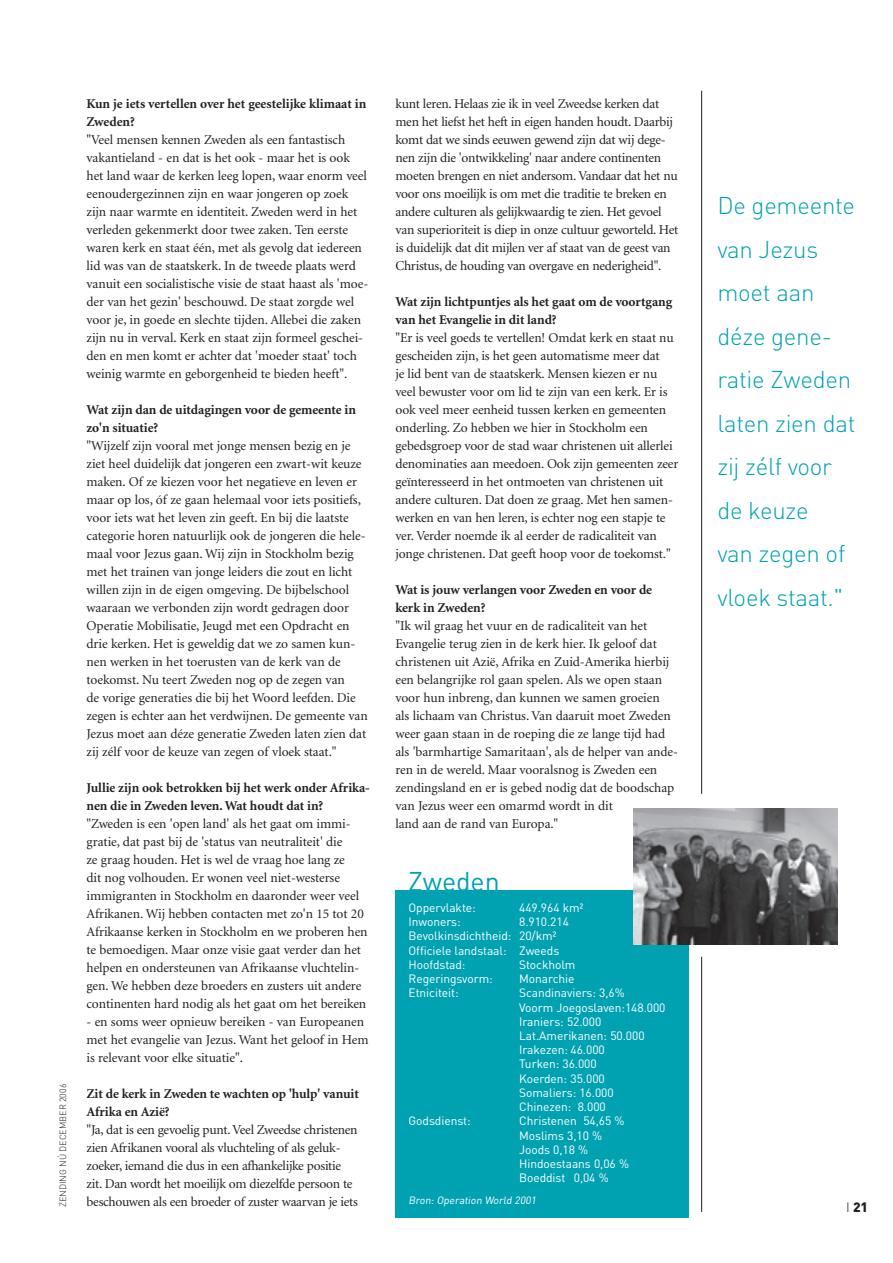
<style>
.page{position:relative;width:893px;height:1263px;background:#fff}
.page>*{position:absolute;margin:0;border:0;box-sizing:border-box;transform-origin:0 0}
.t1{font:26.85px "DIN";letter-spacing:-.005em;color:#00a2b2}
.t2{font:300 24px/43.5px "DIN";letter-spacing:-.01em;color:#00a2b2}
.t3{font:13.5px/18px "Minion";letter-spacing:-.01em;color:#231f20}
.t4{font:700 13.5px/18px "Minion";letter-spacing:-.005em;color:#231f20}
.t5{font:900 13.5px "DIN";color:#231f20}
.t6{font:12px/14.2px "DIN";letter-spacing:-.005em;color:#fff}
.t7{font:10.5px "DIN";color:#fff}
.t8{font:300 9px "DIN";color:#231f20}
.s1{font-weight:300}
</style>
<div class="page">
<hr style="left:701px;top:91px;width:1px;height:703px;background:#231f20">
<hr style="left:701px;top:957px;width:1px;height:255px;background:#231f20">
<div style="left:395px;top:891px;width:294px;height:327px;background:#00a2b2"></div>
<img style="left:634px;top:809px;width:204px;height:135px">
<p class="t8" style="left:57px;top:1207px;width:125px;rotate:-90deg">Zendi ng Nú december 2006</p>
<p class="t4" style="left:87px;top:95px;width:281px">Kun je iets vertellen over het geestelijke klimaat in<br>Zweden?</p>
<p class="t3" style="left:87px;top:131px;width:283px">"Veel mensen kennen Zweden als een fantastisch vakantieland - en dat is het ook - maar het is ook het land waar de kerken leeg lopen, waar enorm veel eenouder-gezinnen zijn en waar jongeren op zoek zijn naar warmte en identiteit. Zweden werd in het verleden gekenmerkt door twee zaken. Ten eerste waren kerk en staat één, met als gevolg dat iedereen lid was van de staatskerk. In de tweede plaats werd vanuit een socialistische visie de staat haast als 'moe&shy;der van het gezin' beschouwd. De staat zorgde wel voor je, in goede en slechte tijden. Allebei die zaken zijn nu in verval. Kerk en staat zijn formeel geschei&shy;den en men komt er achter dat 'moeder staat' toch weinig warmte en geborgenheid te bieden heeft".</p>
<p class="t4" style="left:87px;top:401px;width:271px">Wat zijn dan de uitdagingen voor de gemeente in zo'n situatie?</p>
<p class="t3" style="left:87px;top:437px;width:283px">"Wijzelf zijn vooral met jonge mensen bezig en je ziet heel duidelijk dat jongeren een zwart-wit keuze maken. Of ze kiezen voor het negatieve en leven er maar op los, óf ze gaan helemaal voor iets positiefs, voor iets wat het leven zin geeft. En bij die laatste categorie horen natuurlijk ook de jongeren die hele&shy;maal voor Jezus gaan. Wij zijn in Stockholm bezig met het trainen van jonge leiders die zout en licht willen zijn in de eigen omgeving. De bijbelschool waaraan we verbonden zijn wordt gedragen door Operatie Mobilisatie, Jeugd met een Opdracht en drie kerken. Het is geweldig dat we zo samen kun&shy;nen werken in het toerusten van de kerk van de toekomst. Nu teert Zweden nog op de zegen van<br>de vorige generaties die bij het Woord leefden. Die zegen is echter aan het verdwijnen. De gemeente van Jezus moet aan déze generatie Zweden laten zien dat zij zélf voor de keuze van zegen of vloek staat."</p>
<p class="t4" style="left:87px;top:779px;width:285px">Jullie zijn ook betrokken bij het werk onder Afrika&shy;nen die in Zweden leven. Wat houdt dat in?</p>
<p class="t3" style="left:87px;top:815px;width:283px">"Zweden is een 'open land' als het gaat om immi&shy;gratie, dat past bij de 'status van neutraliteit' die<br>ze graag houden. Het is wel de vraag hoe lang ze<br>dit nog volhouden. Er wonen veel niet-westerse immigranten in Stockholm en daaronder weer veel Afrikanen. Wij hebben contacten met zo'n 15 tot 20<br>Afrikaanse kerken in Stockholm en we proberen hen te bemoedigen. Maar onze visie gaat verder dan het helpen en ondersteunen van Afrikaanse vluchtelin&shy;gen. We hebben deze broeders en zusters uit andere continenten hard nodig als het gaat om het bereiken</p>
<p class="t3" style="left:87px;top:1013px;width:283px">- en soms weer opnieuw bereiken - van Europeanen met het evangelie van Jezus. Want het geloof in Hem is relevant voor elke situatie".</p>
<p class="t4" style="left:87px;top:1085px;width:274px">Zit de kerk in Zweden te wachten op 'hulp' vanuit<br>Afrika en Azië?</p>
<p class="t3" style="left:87px;top:1121px;width:273px">"Ja, dat is een gevoelig punt. Veel Zweedse christenen zien Afrikanen vooral als vluchteling of als geluk&shy;zoeker, iemand die dus in een afhankelijke positie zit. Dan wordt het moeilijk om diezelfde persoon te beschouwen als een broeder of zuster waarvan je iets</p>
<p class="t3" style="left:395px;top:95px;width:284px">kunt leren. Helaas zie ik in veel Zweedse kerken dat men het liefst het heft in eigen handen houdt. Daarbij komt dat we sinds eeuwen gewend zijn dat wij dege&shy;nen zijn die 'ontwikkeling' naar andere continenten moeten brengen en niet andersom. Vandaar dat het nu voor ons moeilijk is om met die traditie te breken en andere culturen als gelijkwaardig te zien. Het gevoel van superioriteit is diep in onze cultuur geworteld. Het is duidelijk dat dit mijlen ver af staat van de geest van Christus, de houding van overgave en nederigheid".</p>
<p class="t4" style="left:395px;top:293px;width:278px">Wat zijn lichtpuntjes als het gaat om de voortgang van het Evangelie in dit land?</p>
<p class="t3" style="left:395px;top:329px;width:284px">"Er is veel goeds te vertellen! Omdat kerk en staat nu gescheiden zijn, is het geen automatisme meer dat<br>je lid bent van de staatskerk. Mensen kiezen er nu veel bewuster voor om lid te zijn van een kerk. Er is ook veel meer eenheid tussen kerken en gemeenten onderling. Zo hebben we hier in Stockholm een gebedsgroep voor de stad waar christenen uit allerlei denominaties aan meedoen. Ook zijn gemeenten zeer geïnteresseerd in het ontmoeten van christenen uit andere culturen. Dat doen ze graag. Met hen samen&shy;werken en van hen leren, is echter nog een stapje te ver. Verder noemde ik al eerder de radicaliteit van jonge christenen. Dat geeft hoop voor de toekomst."</p>
<p class="t4" style="left:395px;top:581px;width:258px">Wat is jouw verlangen voor Zweden en voor de kerk in Zweden?</p>
<p class="t3" style="left:395px;top:617px;width:284px">"Ik wil graag het vuur en de radicaliteit van het Evangelie terug zien in de kerk hier. Ik geloof dat christenen uit Azië, Afrika en Zuid-Amerika hierbij een belangrijke rol gaan spelen. Als we open staan voor hun inbreng, dan kunnen we samen groeien<br>als lichaam van Christus. Van daaruit moet Zweden weer gaan staan in de roeping die ze lange tijd had als 'barmhartige Samaritaan', als de helper van ande&shy;ren in de wereld. Maar vooralsnog is Zweden een zendingsland en er is gebed nodig dat de boodschap van Jezus weer een omarmd wordt in dit<br>land aan de rand van Europa."</p>
<h1 class="t1" style="left:408px;top:864px;width:93px">Zweden</h1>
<p class="t6" style="left:409px;top:900px;width:69px">Oppervlakte:</p>
<p class="t6" style="left:519px;top:900px;width:66px">449.964 km²</p>
<p class="t6" style="left:409px;top:914px;width:54px">Inwoners:</p>
<p class="t6" style="left:409px;top:914px;width:162px;text-indent:111px">8.910.214<br>Bevolkinsdichtheid: 20/km²<br>Officiele landstaal: Zweeds<br>Hoofdstad:</p>
<p class="t6" style="left:519px;top:957px;width:58px">Stockholm</p>
<p class="t6" style="left:409px;top:971px;width:86px">Regeringsvorm:</p>
<p class="t6" style="left:519px;top:971px;width:57px">Monarchie</p>
<p class="t6" style="left:409px;top:985px;width:52px">Etniciteit:</p>
<p class="t6" style="left:519px;top:985px;width:148px">Scandinaviers: 3,6%<br>Voorm Joegoslaven:148.000<br>Iraniers: 52.000<br>Lat.Amerikanen: 50.000<br>Irakezen: 46.000<br>Turken: 36.000<br>Koerden: 35.000<br>Somaliers: 16.000<br>Chinezen: 8.000</p>
<p class="t6" style="left:409px;top:1114px;width:64px">Godsdienst:</p>
<p class="t6" style="left:519px;top:1114px;width:111px">Christenen 54,65 %<br>Moslims 3,10 %<br>Joods 0,18 %<br>Hindoestaans 0,06 %<br>Boeddist 0,04 %</p>
<p class="t7" style="left:409px;top:1193px;width:131px">Bron: Operation World 2001</p>
<h2 class="t2" style="left:717px;top:184px;width:140px">De gemeente van Jezus moet aan déze gene&shy;ratie Zweden laten zien dat zij zélf voor de keuze<br>van zegen of vloek staat."</h2>
<p class="t5" style="left:846px;top:1198px;width:23px"><span class="s1">I</span> 21</p>
</div>
